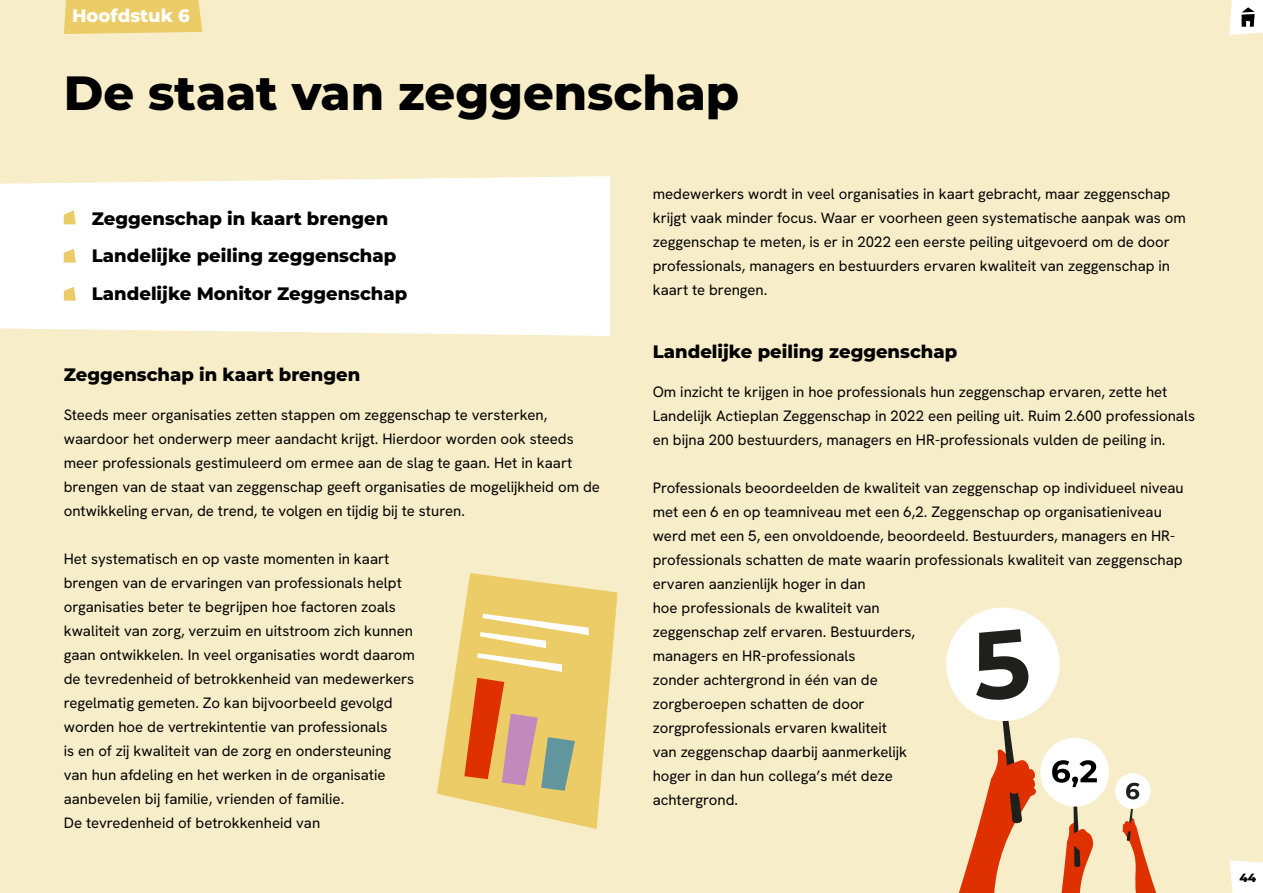
<style>
.page{position:relative;width:1263px;height:893px;background:#f8edc9}
.page>*{position:absolute;margin:0;border:0;box-sizing:border-box;transform-origin:0 0}
.t1{font:800 48px "Montserrat";color:#000}
.t2{font:800 18px "Montserrat";color:#000}
.t3{font:800 18px "Montserrat";color:#fff}
.t4{font:15px/24px "Hanken Grotesk";color:#000}
.t5{font:800 12px "Montserrat";color:#000}
</style>
<div class="page">
<div style="left:64px;top:0;width:138px;height:34px;background:#ebcc67"></div>
<svg style="left:1230px;top:860px;width:33px;height:33px"></svg>
<div style="left:0;top:176px;width:610px;height:160px;background:#fff"></div>
<svg style="left:64px;top:210px;width:12px;height:14px"></svg>
<svg style="left:64px;top:249px;width:12px;height:14px"></svg>
<svg style="left:64px;top:287px;width:12px;height:14px"></svg>
<svg style="left:437px;top:573px;width:181px;height:256px;fill:#ebcc67"></svg>
<svg style="left:464px;top:678px;width:111px;height:113px;background:#d49d63"></svg>
<svg style="left:477px;top:614px;width:112px;height:58px;background:#efd78a"></svg>
<div style="left:946px;top:608px;width:114px;height:113px;background:#fff;border-radius:50%"></div>
<svg style="left:976px;top:629px;width:53px;height:71px"></svg>
<svg style="left:1122px;top:808px;width:34px;height:85px"></svg>
<div style="left:1115px;top:773px;width:35px;height:36px;background:#fff;border-radius:50%"></div>
<svg style="left:1126px;top:783px;width:13px;height:16px"></svg>
<svg style="left:959px;top:718px;width:150px;height:175px"></svg>
<svg style="left:1229px;top:0;width:34px;height:35px"></svg>
<p class="t3" style="left:72px;top:3px;width:119px">Hoofdstuk 6</p>
<p class="t1" style="left:64px;top:58px;width:677px">De staat van zeggenschap</p>
<p class="t2" style="left:92px;top:205px;width:298px">Zeggenschap in kaart brengen</p>
<p class="t2" style="left:92px;top:243px;width:306px">Landelijke peiling zeggenschap</p>
<p class="t2" style="left:92px;top:280px;width:317px">Landelijke Monitor Zeggenschap</p>
<p class="t2" style="left:64px;top:361px;width:298px">Zeggenschap in kaart brengen</p>
<p class="t4" style="left:64px;top:402px;width:538px">Steeds meer organisaties zetten stappen om zeggenschap te versterken, waardoor het onderwerp meer aandacht krijgt. Hierdoor worden ook steeds meer professionals gestimuleerd om ermee aan de slag te gaan. Het in kaart brengen van de staat van zeggenschap geeft organisaties de mogelijkheid om de ontwikkeling ervan, de trend, te volgen en tijdig bij te sturen.</p>
<p class="t4" style="left:64px;top:546px;width:353px">Het systematisch en op vaste momenten in kaart brengen van de ervaringen van professionals helpt organisaties beter te begrijpen hoe factoren zoals kwaliteit van zorg, verzuim en uitstroom zich kunnen gaan ontwikkelen. In veel organisaties wordt daarom de tevredenheid of betrokkenheid van medewerkers regelmatig gemeten. Zo kan bijvoorbeeld gevolgd worden hoe de vertrekintentie van professionals<br>is en of zij kwaliteit van de zorg en ondersteuning van hun afdeling en het werken in de organisatie aanbevelen bij familie, vrienden of familie.</p>
<p class="t4" style="left:64px;top:810px;width:258px">De tevredenheid of betrokkenheid van</p>
<p class="t4" style="left:653px;top:182px;width:535px">medewerkers wordt in veel organisaties in kaart gebracht, maar zeggenschap krijgt vaak minder focus. Waar er voorheen geen systematische aanpak was om zeggenschap te meten, is er in 2022 een eerste peiling uitgevoerd om de door professionals, managers en bestuurders ervaren kwaliteit van zeggenschap in kaart te brengen.</p>
<p class="t2" style="left:653px;top:338px;width:306px">Landelijke peiling zeggenschap</p>
<p class="t4" style="left:653px;top:379px;width:544px">Om inzicht te krijgen in hoe professionals hun zeggenschap ervaren, zette het<br>Landelijk Actieplan Zeggenschap in 2022 een peiling uit. Ruim 2.600 professionals en bijna 200 bestuurders, managers en HR-professionals vulden de peiling in.</p>
<p class="t4" style="left:653px;top:475px;width:532px">Professionals beoordeelden de kwaliteit van zeggenschap op individueel niveau met een 6 en op teamniveau met een 6,2. Zeggenschap op organisatieniveau werd met een 5, een onvoldoende, beoordeeld. Bestuurders, managers en HR&shy;professionals schatten de mate waarin professionals kwaliteit van zeggenschap ervaren aanzienlijk hoger in dan<br>hoe professionals de kwaliteit van<br>zeggenschap zelf ervaren. Bestuurders,<br>managers en HR-professionals<br>zonder achtergrond in één van de<br>zorgberoepen schatten de door<br>zorgprofessionals ervaren kwaliteit<br>van zeggenschap daarbij aanmerkelijk<br>hoger in dan hun collega’s mét deze<br>achtergrond.</p>
<p class="t5" style="left:1239px;top:869px;width:18px">44</p>
</div>
